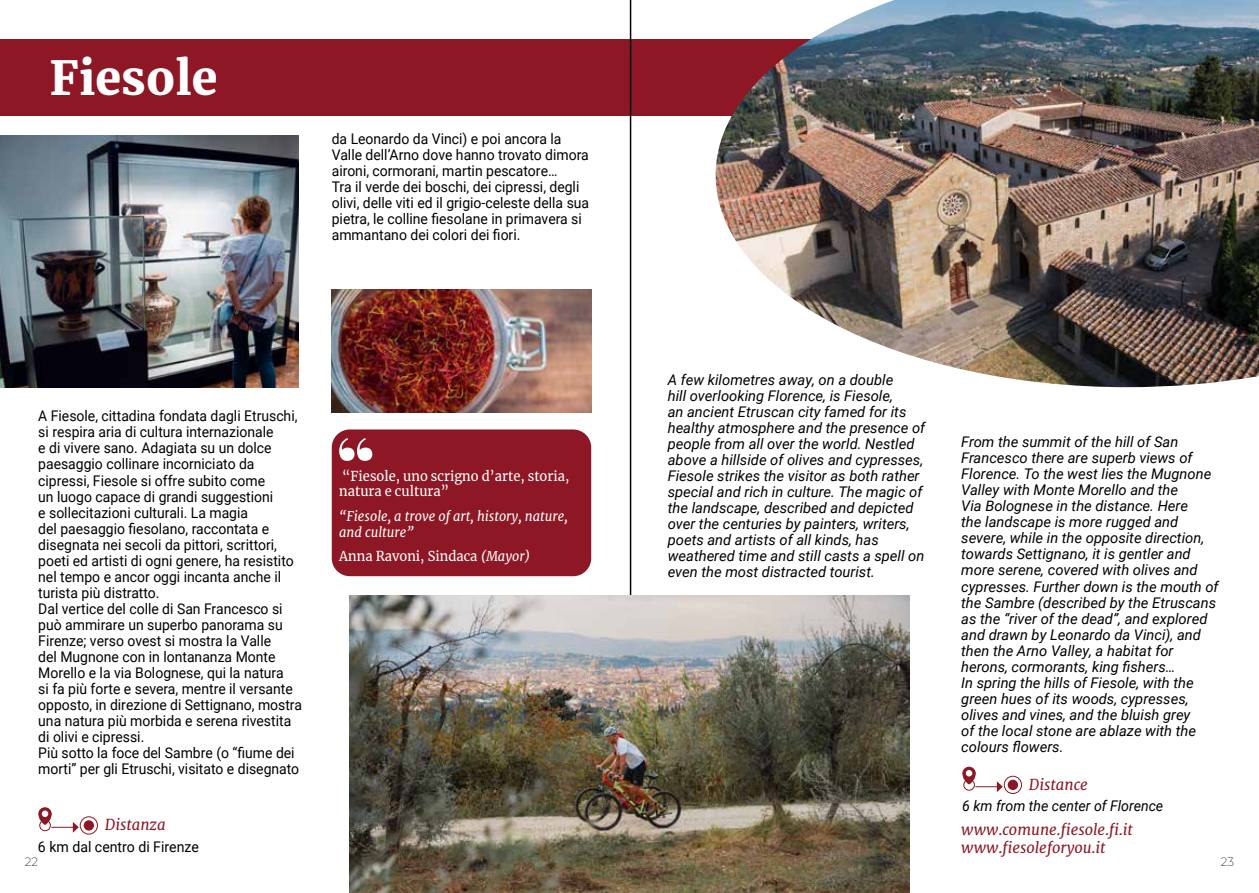
<style>
.page{position:relative;width:1259px;height:893px;background:#fff}
.page>*{position:absolute;margin:0;border:0;box-sizing:border-box;transform-origin:0 0}
.t1{font:900 46.5px "Merriweather";color:#fff}
.t2{font:italic 15px/18px "Merriweather";color:#8d1724}
.t3{font:italic 14.7px/16px "Roboto";color:#000}
.t4{font:14.7px/16px "Roboto";color:#000;scale:.95 1}
.t5{font:italic 14.7px "Roboto";color:#000;scale:.96 1}
.t6{font:14.7px "Roboto";color:#000;scale:.96 1}
.t7{font:13.5px/15.8px "Merriweather";color:#fff;scale:.96 1}
.t8{font:italic 13.5px/15.8px "Merriweather";color:#fff;scale:.96 1}
.t9{font:200 12px "Montserrat Alternates";color:#000}
.s1{font-style:italic}
</style>
<div class="page">
<div style="left:0;top:39px;width:1205px;height:77px;background:#8d1724"></div>
<hr style="left:630px;top:0;width:1px;height:893px;background:#000">
<img style="left:715px;top:0;width:544px;height:387px">
<img style="left:350px;top:595px;width:559px;height:298px">
<img style="left:0;top:135px;width:298px;height:252px">
<div style="left:332px;top:429px;width:259px;height:147px;background:#8d1724;border-radius:18px"></div>
<svg style="left:339px;top:438px;width:33px;height:23px"></svg>
<img style="left:331px;top:289px;width:260px;height:123px">
<div style="left:80px;top:816px;width:18px;height:18px;border:1px solid #8d1724;border-radius:50%"></div>
<div style="left:84px;top:820px;width:10px;height:11px;background:#8d1724;border-radius:50%"></div>
<svg style="left:38px;top:807px;width:41px;height:26px"></svg>
<div style="left:1004px;top:776px;width:18px;height:18px;border:1px solid #8d1724;border-radius:50%"></div>
<div style="left:1007px;top:780px;width:11px;height:10px;background:#8d1724;border-radius:50%"></div>
<svg style="left:962px;top:767px;width:40px;height:25px"></svg>
<h1 class="t1" style="left:50px;top:45px;width:169px">Fiesole</h1>
<p class="t4" style="left:332px;top:130px;width:272px">da Leonardo da Vinci) e poi ancora la Valle dell’Arno dove hanno trovato dimora aironi, cormorani, martin pescatore…<br>Tra il verde dei boschi, dei cipressi, degli olivi, delle viti ed il grigio-celeste della sua pietra, le colline fiesolane in primavera si ammantano dei colori dei fiori.</p>
<p class="t4" style="left:38px;top:407px;width:279px">A Fiesole, cittadina fondata dagli Etruschi, si respira aria di cultura internazionale<br>e di vivere sano. Adagiata su un dolce paesaggio collinare incorniciato da cipressi, Fiesole si offre subito come<br>un luogo capace di grandi suggestioni<br>e sollecitazioni culturali. La magia<br>del paesaggio fiesolano, raccontata e disegnata nei secoli da pittori, scrittori, poeti ed artisti di ogni genere, ha resistito nel tempo e ancor oggi incanta anche il turista più distratto.<br>Dal vertice del colle di San Francesco si può ammirare un superbo panorama su Firenze; verso ovest si mostra la Valle<br>del Mugnone con in lontananza Monte Morello e la via Bolognese, qui la natura<br>si fa più forte e severa, mentre il versante opposto, in direzione di Settignano, mostra una natura più morbida e serena rivestita di olivi e cipressi.<br>Più sotto la foce del Sambre (o “fiume dei morti” per gli Etruschi, visitato e disegnato</p>
<p class="t7" style="left:339px;top:468px;width:241px">“Fiesole, uno scrigno d’arte, storia, natura e cultura”</p>
<p class="t8" style="left:339px;top:508px;width:240px">“Fiesole, a trove of art, history, nature, and culture”</p>
<p class="t7" style="left:339px;top:548px;width:200px">Anna Ravoni, Sindaca <span class="s1">(Mayor)</span></p>
<p class="t3" style="left:668px;top:371px;width:259px">A few kilometres away, on a double<br>hill overlooking Florence, is Fiesole,<br>an ancient Etruscan city famed for its healthy atmosphere and the presence of people from all over the world. Nestled above a hillside of olives and cypresses, Fiesole strikes the visitor as both rather special and rich in culture. The magic of the landscape, described and depicted over the centuries by painters, writers, poets and artists of all kinds, has weathered time and still casts a spell on even the most distracted tourist.</p>
<p class="t3" style="left:961px;top:433px;width:259px">From the summit of the hill of San Francesco there are superb views of Florence. To the west lies the Mugnone Valley with Monte Morello and the<br>Via Bolognese in the distance. Here<br>the landscape is more rugged and severe, while in the opposite direction, towards Settignano, it is gentler and more serene, covered with olives and cypresses. Further down is the mouth of the Sambre (described by the Etruscans as the “river of the dead”, and explored and drawn by Leonardo da Vinci), and then the Arno Valley, a habitat for herons, cormorants, king fishers…<br>In spring the hills of Fiesole, with the green hues of its woods, cypresses, olives and vines, and the bluish grey<br>of the local stone are ablaze with the colours flowers.</p>
<p class="t2" style="left:1029px;top:775px;width:60px">Distance</p>
<p class="t5" style="left:962px;top:795px;width:211px">6 km from the center of Florence</p>
<p class="t2" style="left:105px;top:816px;width:62px">Distanza</p>
<p class="t2" style="left:961px;top:821px;width:173px">www.comune.fiesole.fi.it www.fiesoleforyou.it</p>
<p class="t6" style="left:38px;top:836px;width:169px">6 km dal centro di Firenze</p>
<p class="t9" style="left:25px;top:854px;width:15px">22</p>
<p class="t9" style="left:1220px;top:854px;width:15px">23</p>
</div>
